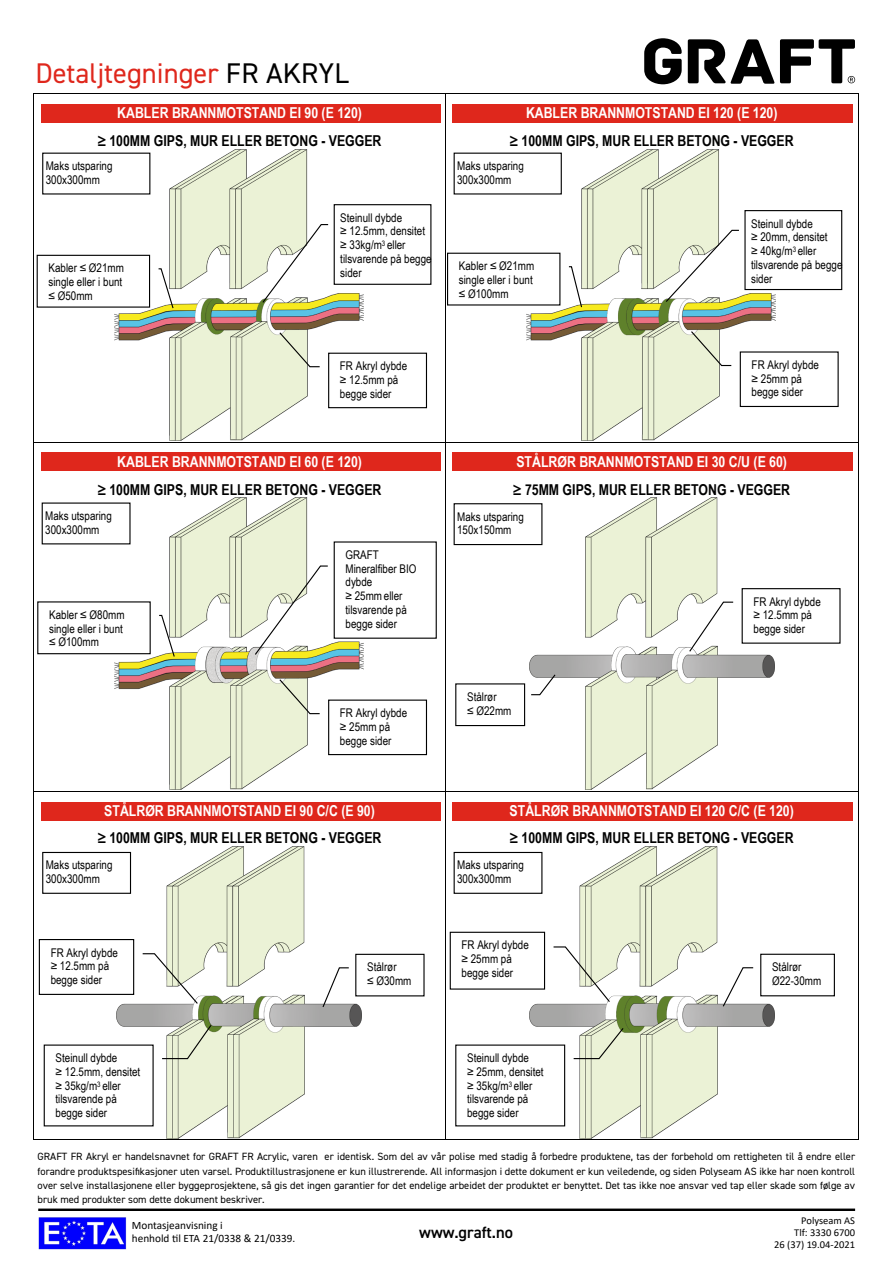
<style>
.page{position:relative;width:893px;height:1263px;background:#fff}
.page>*{position:absolute;margin:0;border:0;box-sizing:border-box;transform-origin:0 0}
.t1{font:28.5px "DIN2014";color:#df271c}
.t2{font:600 16.5px "DIN2014";color:#000}
.t3{font:700 15px "Arial Narrow";color:#000}
.t4{font:700 15px "Arial Narrow";color:#fff}
.t5{font:12px/13.8px "Arial Narrow";letter-spacing:.005em;color:#000}
.t6{font:11.25px/13.5px "Calibri";color:#000}
.t7{font:10.5px/14.2px "DIN2014";color:#000;text-align:justify}
.t8{font:10.5px/12px "Calibri";color:#000;text-align:right}
.s1{color:#000}
</style>
<div class="page">
<div style="left:452px;top:802px;width:400px;height:18px;background:#df271c"></div>
<div style="left:41px;top:802px;width:400px;height:18px;background:#df271c"></div>
<div style="left:41px;top:452px;width:400px;height:19px;background:#df271c"></div>
<div style="left:452px;top:452px;width:400px;height:19px;background:#df271c"></div>
<div style="left:452px;top:104px;width:400px;height:19px;background:#df271c"></div>
<div style="left:41px;top:104px;width:400px;height:19px;background:#df271c"></div>
<svg style="left:644px;top:38px;width:38px;height:46px"></svg>
<svg style="left:688px;top:39px;width:167px;height:45px"></svg>
<hr style="left:38px;top:1208px;width:817px;height:3px;background:#000">
<img style="left:38px;top:1217px;width:89px;height:33px">
<hr style="left:34px;top:93px;width:411px;height:1px;background:#000">
<hr style="left:446px;top:93px;width:412px;height:1px;background:#000">
<hr style="left:34px;top:94px;width:1px;height:348px;background:#000">
<hr style="left:445px;top:94px;width:1px;height:348px;background:#000">
<hr style="left:858px;top:94px;width:1px;height:348px;background:#000">
<hr style="left:34px;top:442px;width:411px;height:1px;background:#000">
<hr style="left:446px;top:442px;width:412px;height:1px;background:#000">
<hr style="left:34px;top:443px;width:1px;height:348px;background:#000">
<hr style="left:445px;top:443px;width:1px;height:348px;background:#000">
<hr style="left:858px;top:443px;width:1px;height:348px;background:#000">
<hr style="left:34px;top:791px;width:411px;height:1px;background:#000">
<hr style="left:446px;top:791px;width:412px;height:1px;background:#000">
<hr style="left:34px;top:791px;width:1px;height:348px;background:#000">
<hr style="left:34px;top:1139px;width:411px;height:1px;background:#000">
<hr style="left:445px;top:791px;width:1px;height:348px;background:#000">
<hr style="left:446px;top:1139px;width:412px;height:1px;background:#000">
<hr style="left:858px;top:791px;width:1px;height:348px;background:#000">
<img style="left:115px;top:149px;width:249px;height:292px">
<img style="left:527px;top:149px;width:249px;height:292px">
<img style="left:115px;top:498px;width:249px;height:291px">
<img style="left:529px;top:498px;width:245px;height:291px">
<img style="left:117px;top:846px;width:245px;height:292px">
<img style="left:529px;top:846px;width:245px;height:292px">
<div style="left:37px;top:255px;width:113px;height:53px;background:#fff;border:1px solid #000"></div>
<svg style="left:157px;top:268px;width:17px;height:41px"></svg>
<div style="left:328px;top:353px;width:99px;height:55px;background:#fff;border:1px solid #000"></div>
<svg style="left:278px;top:331px;width:43px;height:37px"></svg>
<div style="left:334px;top:204px;width:97px;height:81px;background:#fff;border:1px solid #000"></div>
<svg style="left:261px;top:223px;width:68px;height:81px"></svg>
<div style="left:43px;top:153px;width:107px;height:41px;background:#fff"></div>
<div style="left:447px;top:253px;width:113px;height:53px;background:#fff;border:1px solid #000"></div>
<svg style="left:568px;top:266px;width:15px;height:42px"></svg>
<div style="left:740px;top:351px;width:99px;height:56px;background:#fff;border:1px solid #000"></div>
<svg style="left:690px;top:330px;width:42px;height:37px"></svg>
<div style="left:454px;top:153px;width:107px;height:41px;background:#fff"></div>
<div style="left:744px;top:210px;width:98px;height:80px;background:#fff;border:1px solid #000"></div>
<svg style="left:665px;top:229px;width:75px;height:74px"></svg>
<div style="left:37px;top:601px;width:114px;height:53px;background:#fff;border:1px solid #000"></div>
<svg style="left:158px;top:614px;width:18px;height:44px"></svg>
<div style="left:328px;top:699px;width:99px;height:56px;background:#fff;border:1px solid #000"></div>
<svg style="left:278px;top:678px;width:43px;height:37px"></svg>
<div style="left:334px;top:541px;width:103px;height:98px;background:#fff;border:1px solid #000"></div>
<svg style="left:254px;top:565px;width:75px;height:91px"></svg>
<div style="left:42px;top:502px;width:89px;height:42px;background:#fff"></div>
<div style="left:454px;top:503px;width:88px;height:42px;background:#fff;border:1px solid #000"></div>
<div style="left:742px;top:588px;width:98px;height:56px;background:#fff;border:1px solid #000"></div>
<svg style="left:688px;top:601px;width:46px;height:52px"></svg>
<div style="left:455px;top:683px;width:70px;height:43px;background:#fff;border:1px solid #000"></div>
<svg style="left:530px;top:673px;width:27px;height:23px"></svg>
<div style="left:356px;top:954px;width:68px;height:42px;background:#fff"></div>
<div style="left:355px;top:954px;width:70px;height:42px;border:1px solid #000"></div>
<svg style="left:322px;top:967px;width:28px;height:41px"></svg>
<div style="left:39px;top:939px;width:95px;height:56px;background:#fff;border:1px solid #000"></div>
<svg style="left:142px;top:952px;width:57px;height:53px"></svg>
<div style="left:44px;top:1044px;width:110px;height:82px;background:#fff"></div>
<svg style="left:161px;top:1024px;width:51px;height:36px;background:#d7dcc6"></svg>
<div style="left:42px;top:852px;width:89px;height:42px;background:#fff;border:1px solid #000"></div>
<div style="left:760px;top:954px;width:75px;height:42px;background:#fff;border:1px solid #000"></div>
<svg style="left:722px;top:967px;width:32px;height:41px"></svg>
<div style="left:450px;top:932px;width:95px;height:58px;background:#fff;border:1px solid #000"></div>
<svg style="left:552px;top:946px;width:59px;height:57px"></svg>
<div style="left:455px;top:1044px;width:110px;height:82px;background:#fff"></div>
<svg style="left:572px;top:1027px;width:53px;height:33px"></svg>
<div style="left:454px;top:852px;width:88px;height:42px;background:#fff;border:1px solid #000"></div>
<h1 class="t1" style="left:36px;top:55px;width:315px">Detaljtegninger <span class="s1">FR AKRYL</span></h1>
<p class="t4" style="left:117px;top:102px;width:246px">KABLER BRANNMOTSTAND EI 90 (E 120)</p>
<p class="t3" style="left:98px;top:129px;width:285px">≥ 100MM GIPS, MUR ELLER BETONG - VEGGER</p>
<p class="t4" style="left:526px;top:102px;width:253px">KABLER BRANNMOTSTAND EI 120 (E 120)</p>
<p class="t3" style="left:510px;top:129px;width:285px">≥ 100MM GIPS, MUR ELLER BETONG - VEGGER</p>
<p class="t5" style="left:46px;top:158px;width:68px">Maks utsparing<br>300x300mm</p>
<p class="t5" style="left:457px;top:158px;width:68px">Maks utsparing<br>300x300mm</p>
<p class="t5" style="left:49px;top:261px;width:77px">Kabler ≤ Ø21mm single eller i bunt ≤ Ø50mm</p>
<p class="t5" style="left:340px;top:210px;width:93px">Steinull dybde<br>≥ 12.5mm, densitet ≥ 33kg/m<sup>3</sup> eller tilsvarende på begge sider</p>
<p class="t5" style="left:459px;top:259px;width:77px">Kabler ≤ Ø21mm single eller i bunt ≤ Ø100mm</p>
<p class="t5" style="left:751px;top:216px;width:93px">Steinull dybde<br>≥ 20mm, densitet<br>≥ 40kg/m<sup>3</sup> eller tilsvarende på begge sider</p>
<p class="t5" style="left:340px;top:358px;width:69px">FR Akryl dybde ≥ 12.5mm på begge sider</p>
<p class="t5" style="left:752px;top:357px;width:69px">FR Akryl dybde ≥ 25mm på begge sider</p>
<p class="t4" style="left:117px;top:450px;width:246px">KABLER BRANNMOTSTAND EI 60 (E 120)</p>
<p class="t3" style="left:98px;top:478px;width:285px">≥ 100MM GIPS, MUR ELLER BETONG - VEGGER</p>
<p class="t4" style="left:516px;top:450px;width:272px">STÅLRØR BRANNMOTSTAND EI 30 C/U (E 60)</p>
<p class="t3" style="left:513px;top:478px;width:278px">≥ 75MM GIPS, MUR ELLER BETONG - VEGGER</p>
<p class="t5" style="left:45px;top:509px;width:68px">Maks utsparing<br>300x300mm</p>
<p class="t5" style="left:457px;top:509px;width:68px">Maks utsparing<br>150x150mm</p>
<p class="t5" style="left:49px;top:607px;width:77px">Kabler ≤ Ø80mm single eller i bunt ≤ Ø100mm</p>
<p class="t5" style="left:346px;top:547px;width:73px">GRAFT<br>Mineralfiber BIO dybde<br>≥ 25mmeller tilsvarende på begge sider</p>
<p class="t5" style="left:340px;top:705px;width:69px">FR Akryl dybde ≥ 25mm på begge sider</p>
<p class="t5" style="left:467px;top:689px;width:46px">Stålrør<br>≤ Ø22mm</p>
<p class="t5" style="left:753px;top:594px;width:69px">FR Akryl dybde ≥ 12.5mm på begge sider</p>
<p class="t4" style="left:104px;top:799px;width:272px">STÅLRØR BRANNMOTSTAND EI 90 C/C (E 90)</p>
<p class="t3" style="left:98px;top:827px;width:285px">≥ 100MM GIPS, MUR ELLER BETONG - VEGGER</p>
<p class="t4" style="left:510px;top:799px;width:286px">STÅLRØR BRANNMOTSTAND EI 120 C/C (E 120)</p>
<p class="t3" style="left:510px;top:827px;width:285px">≥ 100MM GIPS, MUR ELLER BETONG - VEGGER</p>
<p class="t5" style="left:46px;top:858px;width:68px">Maks utsparing<br>300x300mm</p>
<p class="t5" style="left:457px;top:858px;width:68px">Maks utsparing<br>300x300mm</p>
<p class="t5" style="left:51px;top:945px;width:69px">FR Akryl dybde ≥ 12.5mm på begge sider</p>
<p class="t5" style="left:367px;top:959px;width:46px">Stålrør<br>≤ Ø30mm</p>
<p class="t5" style="left:462px;top:937px;width:69px">FR Akryl dybde ≥ 25mm på begge sider</p>
<p class="t5" style="left:772px;top:959px;width:51px">Stålrør<br>Ø22-30mm</p>
<p class="t5" style="left:56px;top:1050px;width:86px">Steinull dybde<br>≥ 12.5mm, densitet ≥ 35kg/m<sup>3</sup> eller tilsvarende på begge sider</p>
<p class="t5" style="left:467px;top:1050px;width:78px">Steinull dybde<br>≥ 25mm, densitet ≥ 35kg/m<sup>3</sup> eller tilsvarende på begge sider</p>
<p class="t7" style="left:38px;top:1149px;width:819px">GRAFT FR Akryl er handelsnavnet for GRAFT FR Acrylic, varen er identisk. Som del av vår polise med stadig å forbedre produktene, tas der forbehold om rettigheten til å endre eller forandre produktspesifikasjoner uten varsel. Produktillustrasjonene er kun illustrerende. All informasjon i dette dokument er kun veiledende, og siden Polyseam AS ikke har noen kontroll over selve installasjonene eller byggeprosjektene, så gis det ingen garantier for det endelige arbeidet der produktet er benyttet. Det tas ikke noe ansvar ved tap eller skade som følge av bruk med produkter som dette dokument beskriver.</p>
<p class="t8" style="left:774px;top:1214px;width:82px">Polyseam AS<br>Tlf: 3330 6700<br>26 (37) 19.04-2021</p>
<p class="t6" style="left:132px;top:1218px;width:165px">Montasjeanvisning i<br>henhold til ETA 21/0338 &amp; 21/0339.</p>
<h2 class="t2" style="left:419px;top:1221px;width:95px">www.graft.no</h2>
</div>
